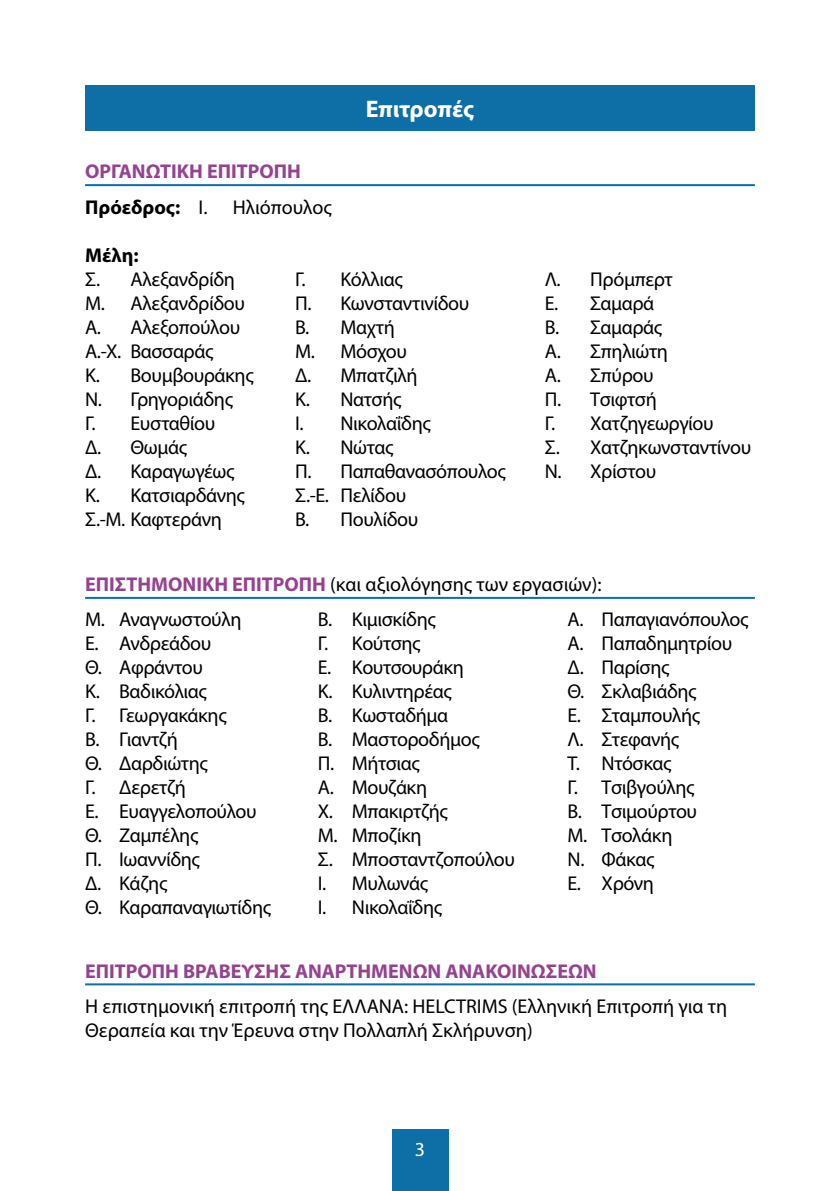
<style>
.page{position:relative;width:840px;height:1191px;background:#fff}
.page>*{position:absolute;margin:0;border:0;box-sizing:border-box;transform-origin:0 0}
.t1{font:700 24px "Myriad Pro";color:#fff}
.t2{font:20px/24px "Myriad Pro";letter-spacing:-.02em;color:#000}
.t3{font:20px/34.4px "Myriad Pro";color:#000}
.t4{font:700 20px/35.4px "Myriad Pro";color:#954290}
.t5{font:700 20px "Myriad Pro";color:#000}
.t6{font:20px "Myriad Pro";color:#fff}
.s1{color:#000}
.s2{font-weight:400;color:#000}
.s3{font-weight:700;color:#954290}
</style>
<div class="page">
<div style="left:391px;top:1129px;width:57px;height:62px;background:#0e6ea6"></div>
<hr style="left:85px;top:184px;width:669px;height:2px;background:#0e6ea6">
<hr style="left:85px;top:597px;width:669px;height:2px;background:#0e6ea6">
<hr style="left:85px;top:983px;width:669px;height:2px;background:#0e6ea6">
<div style="left:85px;top:85px;width:669px;height:45px;background:#0e6ea6"></div>
<p class="t4" style="left:85px;top:153px;width:217px">ΟΡΓΑΝΩΤΙΚΗ ΕΠΙΤΡΟΠΗ<br><span class="s1">Πρόεδρος:</span> <span class="s2">Ι.</span></p>
<p class="t3" style="left:232px;top:190px;width:101px">Ηλιόπουλος</p>
<p class="t1" style="left:365px;top:93px;width:110px">Επιτροπές</p>
<p class="t5" style="left:85px;top:242px;width:55px">Μέλη:</p>
<p class="t2" style="left:85px;top:267px;width:170px">Σ. Αλεξανδρίδη<br>Μ. Αλεξανδρίδου<br>Α. Αλεξοπούλου<br>Α.-Χ. Βασσαράς<br>Κ. Βουμβουράκης<br>Ν. Γρηγοριάδης<br>Γ. Ευσταθίου<br>Δ. Θωμάς<br>Δ. Καραγωγέως<br>Κ. Κατσιαρδάνης<br>Σ.-Μ. Καφτεράνη</p>
<p class="t2" style="left:295px;top:267px;width:212px">Γ. Κόλλιας<br>Π. Κωνσταντινίδου<br>Β. Μαχτή<br>Μ. Μόσχου<br>Δ. Μπατζιλή<br>Κ. Νατσής<br>Ι. Νικολαΐδης<br>Κ. Νώτας<br>Π. Παπαθανασόπουλος<br>Σ.-Ε. Πελίδου<br>Β. Πουλίδου</p>
<p class="t2" style="left:544px;top:267px;width:208px">Λ. Πρόμπερτ<br>Ε. Σαμαρά<br>Β. Σαμαράς<br>Α. Σπηλιώτη<br>Α. Σπύρου<br>Π. Τσιφτσή<br>Γ. Χατζηγεωργίου<br>Σ. Χατζηκωνσταντίνου<br>Ν. Χρίστου</p>
<p class="t3" style="left:85px;top:567px;width:517px"><span class="s3">ΕΠΙΣΤΗΜΟΝΙΚΗ ΕΠΙΤΡΟΠΗ</span> (και αξιολόγησης των εργασιών):<br>Μ. Αναγνωστούλη</p>
<p class="t2" style="left:85px;top:630px;width:187px">Ε. Ανδρεάδου<br>Θ. Αφράντου<br>Κ. Βαδικόλιας<br>Γ. Γεωργακάκης<br>Β. Γιαντζή<br>Θ. Δαρδιώτης<br>Γ. Δερετζή<br>Ε. Ευαγγελοπούλου<br>Θ. Ζαμπέλης<br>Π. Ιωαννίδης<br>Δ. Κάζης<br>Θ. Καραπαναγιωτίδης</p>
<p class="t2" style="left:317px;top:606px;width:199px">Β. Κιμισκίδης<br>Γ. Κούτσης<br>Ε. Κουτσουράκη<br>Κ. Κυλιντηρέας<br>Β. Κωσταδήμα<br>Β. Μαστοροδήμος<br>Π. Μήτσιας<br>Α. Μουζάκη<br>Χ. Μπακιρτζής<br>Μ. Μποζίκη<br>Σ. Μποσταντζοπούλου<br>Ι. Μυλωνάς<br>Ι. Νικολαΐδης</p>
<p class="t2" style="left:567px;top:606px;width:182px">Α. Παπαγιανόπουλος<br>Α. Παπαδημητρίου<br>Δ. Παρίσης<br>Θ. Σκλαβιάδης<br>Ε. Σταμπουλής<br>Λ. Στεφανής<br>Τ. Ντόσκας<br>Γ. Τσιβγούλης<br>B. Τσιμούρτου<br>Μ. Τσολάκη<br>Ν. Φάκας<br>Ε. Χρόνη</p>
<p class="t4" style="left:85px;top:952px;width:513px">ΕΠΙΤΡΟΠΗ ΒΡΑΒΕΥΣΗΣ ΑΝΑΡΤΗΜΕΝΩΝ ΑΝΑΚΟΙΝΩΣΕΩΝ</p>
<p class="t3" style="left:85px;top:994px;width:643px;line-height:24px">Η επιστημονική επιτροπή της ΕΛΛΑΝΑ: HELCTRIMS (Ελληνική Επιτροπή για τη<br>Θεραπεία και την Έρευνα στην Πολλαπλή Σκλήρυνση)</p>
<p class="t6" style="left:414px;top:1137px;width:12px">3</p>
</div>
